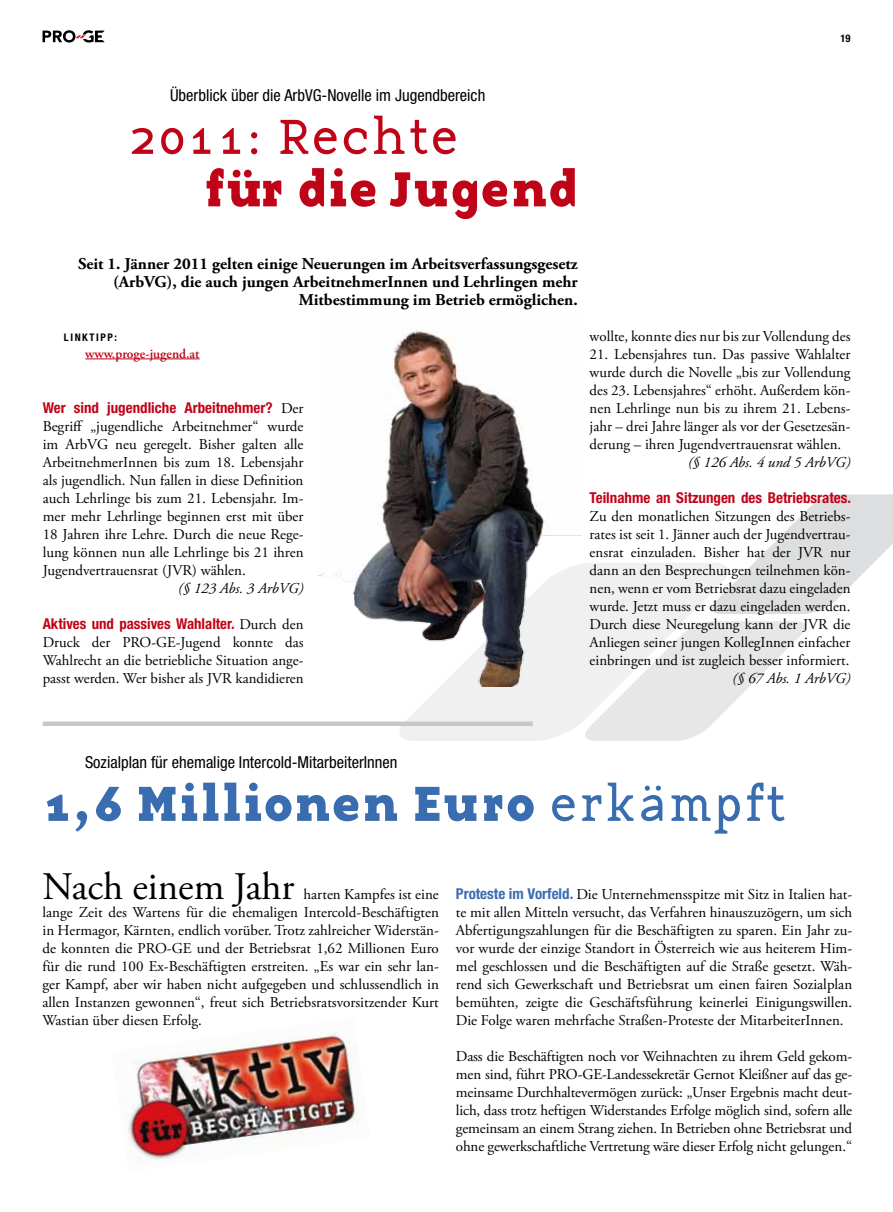
<style>
.page{position:relative;width:893px;height:1212px;background:#fff}
.page>*{position:absolute;margin:0;border:0;box-sizing:border-box;transform-origin:0 0}
.t1{font:51px "Base Twelve Serif B";color:#3a6daf}
.t2{font:51px "Base Twelve Serif B";color:#c00418}
.t3{font:51px "Base Twelve Serif";color:#c00418}
.t4{font:39px "Adobe Garamond Pro";color:#000}
.t5{font:700 16.5px/18px "Adobe Garamond Pro";color:#000;text-align:right}
.t6{font:condensed 16.5px "Helvetica Neue LT Std";color:#000}
.t7{font:15px/18px "Adobe Garamond Pro";color:#000;text-align:justify}
.t8{font:700 condensed 15px "Helvetica Neue LT Std";color:#c00418}
.t9{font:italic 15px "Adobe Garamond Pro";color:#000}
.t10{font:600 13.5px "Adobe Garamond Pro";color:#c00418}
.t11{font:700 condensed 10.5px "Helvetica Neue LT Std";letter-spacing:.15em;color:#000}
.s1{font-family:"Adobe Garamond Pro";font-weight:400;font-stretch:normal;color:#000}
.s2{font-family:"Base Twelve Serif"}
.s3{font-family:"Helvetica Neue LT Std";font-weight:700;font-stretch:condensed;color:#3a6daf}
</style>
<div class="page">
<svg style="left:43px;top:30px;width:62px;height:13px"></svg>
<hr style="left:85px;top:359px;width:115px;height:1px;background:#c00418">
<svg style="left:400px;top:563px;width:311px;height:178px;fill:#f0f0f1"></svg>
<svg style="left:584px;top:621px;width:222px;height:120px"></svg>
<svg style="left:711px;top:494px;width:182px;height:120px"></svg>
<img style="left:318px;top:329px;width:264px;height:357px">
<div style="left:43px;top:721px;width:490px;height:5px;background:#c6c7c8"></div>
<img style="left:124px;top:1032px;width:235px;height:131px">
<p class="t11" style="left:840px;top:32px;width:12px">19</p>
<p class="t6" style="left:170px;top:86px;width:317px">Überblick über die ArbVG-Novelle im Jugendbereich</p>
<h1 class="t3" style="left:128px;top:105px;width:333px">2011: Rechte</h1>
<h1 class="t2" style="left:204px;top:153px;width:375px">für die Jugend</h1>
<p class="t5" style="left:78px;top:255px;width:501px">Seit 1. Jänner 2011 gelten einige Neuerungen im Arbeitsverfassungsgesetz (ArbVG), die auch jungen ArbeitnehmerInnen und Lehrlingen mehr<br>Mitbestimmung im Betrieb ermöglichen.</p>
<p class="t11" style="left:64px;top:331px;width:14px">link</p>
<p class="t11" style="left:90px;top:331px;width:29px">TIPP:</p>
<p class="t10" style="left:85px;top:345px;width:116px">www.proge-jugend.at</p>
<p class="t8" style="left:43px;top:399px;width:262px">Wer sind jugendliche Arbeitnehmer? <span class="s1">Der</span></p>
<p class="t7" style="left:43px;top:418px;width:262px">Begriff „jugendliche Arbeitnehmer“ wurde im ArbVG neu geregelt. Bisher galten alle ArbeitnehmerInnen bis zum 18. Lebensjahr als jugendlich. Nun fallen in diese Definition auch Lehrlinge bis zum 21. Lebensjahr. Im&shy;mer mehr Lehrlinge beginnen erst mit über 18 Jahren ihre Lehre. Durch die neue Rege&shy;lung können nun alle Lehrlinge bis 21 ihren Jugendvertrauensrat (JVR) wählen.</p>
<p class="t9" style="left:178px;top:580px;width:127px">(§ 123 Abs. 3 ArbVG)</p>
<p class="t8" style="left:43px;top:615px;width:262px">Aktives und passives Wahlalter. <span class="s1">Durch den</span></p>
<p class="t7" style="left:43px;top:634px;width:262px">Druck der PRO-GE-Jugend konnte das Wahlrecht an die betriebliche Situation ange&shy;passt werden. Wer bisher als JVR kandidieren</p>
<p class="t7" style="left:590px;top:328px;width:262px">wollte, konnte dies nur bis zur Vollendung des</p>
<p class="t7" style="left:590px;top:346px;width:262px">21. Lebensjahres tun. Das passive Wahlalter wurde durch die Novelle „bis zur Vollendung des 23. Lebensjahres“ erhöht. Außerdem kön&shy;nen Lehrlinge nun bis zu ihrem 21. Lebens&shy;jahr – drei Jahre länger als vor der Gesetzesän&shy;derung – ihren Jugendvertrauensrat wählen.</p>
<p class="t9" style="left:688px;top:454px;width:164px">(§ 126 Abs. 4 und 5 ArbVG)</p>
<p class="t8" style="left:590px;top:489px;width:263px">Teilnahme an Sitzungen des Betriebsrates.</p>
<p class="t7" style="left:590px;top:508px;width:262px">Zu den monatlichen Sitzungen des Betriebs&shy;rates ist seit 1. Jänner auch der Jugendvertrau&shy;ensrat einzuladen. Bisher hat der JVR nur dann an den Besprechungen teilnehmen kön&shy;nen, wenn er vom Betriebsrat dazu eingeladen wurde. Jetzt muss er dazu eingeladen werden.<br>Durch diese Neuregelung kann der JVR die Anliegen seiner jungen KollegInnen einfacher einbringen und ist zugleich besser informiert.</p>
<p class="t9" style="left:733px;top:670px;width:119px">(§ 67 Abs. 1 ArbVG)</p>
<p class="t6" style="left:85px;top:753px;width:314px">Sozialplan für ehemalige Intercold-MitarbeiterInnen</p>
<h1 class="t1" style="left:43px;top:768px;width:745px">1,6 Millionen Euro <span class="s2">erkämpft</span></h1>
<h2 class="t4" style="left:43px;top:864px;width:253px">Nach einem Jahr</h2>
<p class="t7" style="left:43px;top:886px;width:398px;text-indent:261px">harten Kampfes ist eine lange Zeit des Wartens für die ehemaligen Intercold-Beschäftigten in Hermagor, Kärnten, endlich vorüber. Trotz zahlreicher Widerstän&shy;de konnten die PRO-GE und der Betriebsrat 1,62 Millionen Euro für die rund 100 Ex-Beschäftigten erstreiten. „Es war ein sehr lan&shy;ger Kampf, aber wir haben nicht aufgegeben und schlussendlich in allen Instanzen gewonnen“, freut sich Betriebsratsvorsitzender Kurt Wastian über diesen Erfolg.</p>
<p class="t7" style="left:456px;top:886px;width:398px"><span class="s3">Proteste im Vorfeld.</span> Die Unternehmensspitze mit Sitz in Italien hat&shy;te mit allen Mitteln versucht, das Verfahren hinauszuzögern, um sich Abfertigungszahlungen für die Beschäftigten zu sparen. Ein Jahr zu&shy;vor wurde der einzige Standort in Österreich wie aus heiterem Him&shy;mel geschlossen und die Beschäftigten auf die Straße gesetzt. Wäh&shy;rend sich Gewerkschaft und Betriebsrat um einen fairen Sozialplan bemühten, zeigte die Geschäftsführung keinerlei Einigungswillen.<br>Die Folge waren mehrfache Straßen-Proteste der MitarbeiterInnen.</p>
<p class="t7" style="left:456px;top:1048px;width:398px">Dass die Beschäftigten noch vor Weihnachten zu ihrem Geld gekom&shy;men sind, führt PRO-GE-Landessekretär Gernot Kleißner auf das ge&shy;meinsame Durchhaltevermögen zurück: „Unser Ergebnis macht deut&shy;lich, dass trotz heftigen Widerstandes Erfolge möglich sind, sofern alle gemeinsam an einem Strang ziehen. In Betrieben ohne Betriebsrat und ohne gewerkschaftliche Vertretung wäre dieser Erfolg nicht gelungen.“</p>
</div>
